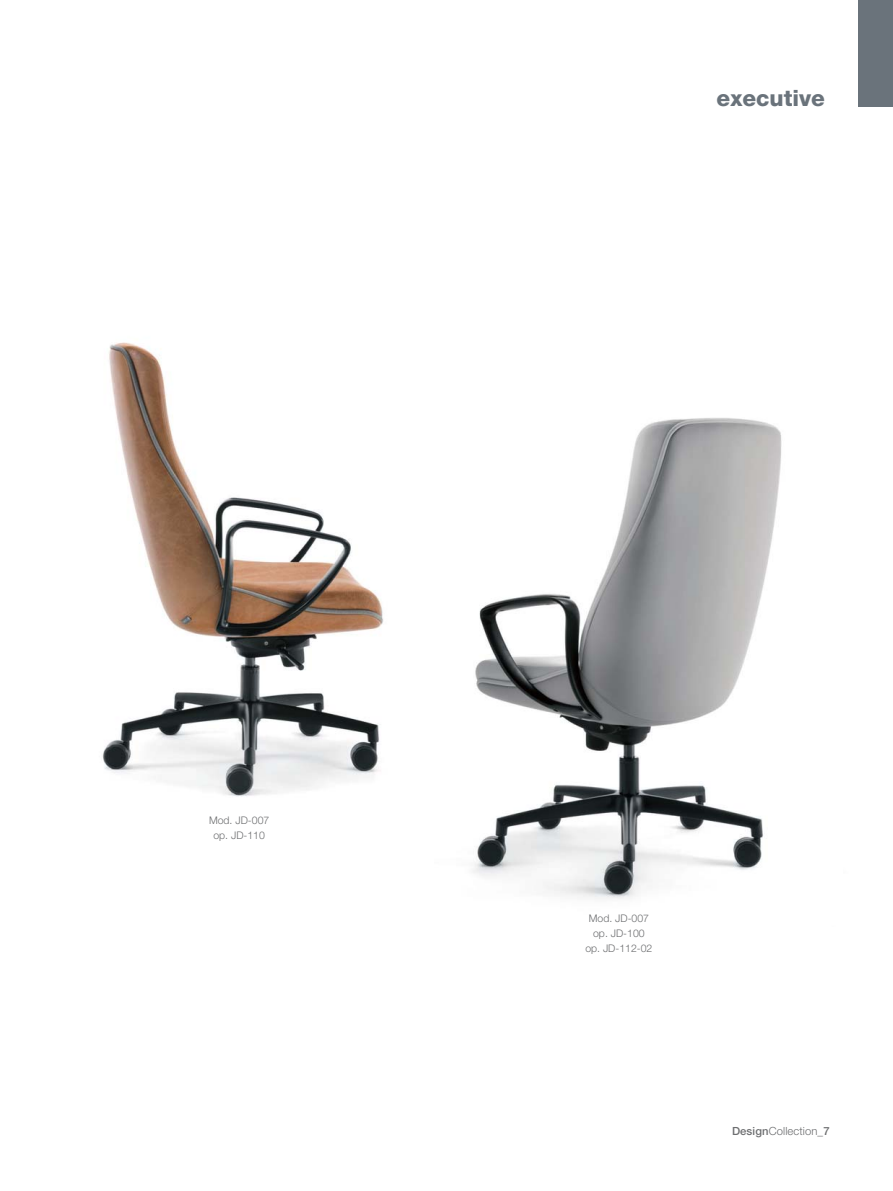
<style>
.page{position:relative;width:893px;height:1191px;background:#fff}
.page>*{position:absolute;margin:0;border:0;box-sizing:border-box;transform-origin:0 0}
.t1{font:800 22.5px "Helvetica Neue LT Std";color:#6a737b}
.t2{font:300 11.25px "Helvetica Neue LT Std";letter-spacing:.01em;color:#6d6e70}
.t3{font:300 10.5px/15px "Helvetica Neue LT Std";color:#6d6e70;text-align:center}
.s1{font-weight:500}
</style>
<div class="page">
<img style="left:473px;top:418px;width:309px;height:481px">
<img style="left:102px;top:342px;width:282px;height:455px">
<div style="left:859px;top:0;width:34px;height:106px;background:#6a737b"></div>
<p class="t3" style="left:209px;top:814px;width:62px">Mod. JD-007 op. JD-110</p>
<h1 class="t1" style="left:717px;top:85px;width:110px">executive</h1>
<p class="t3" style="left:585px;top:912px;width:69px">Mod. JD-007 op. JD-100 op. JD-112-02</p>
<p class="t2" style="left:732px;top:1127px;width:99px"><span class="s1">Design</span>Collection<span class="s1">_7</span></p>
</div>
